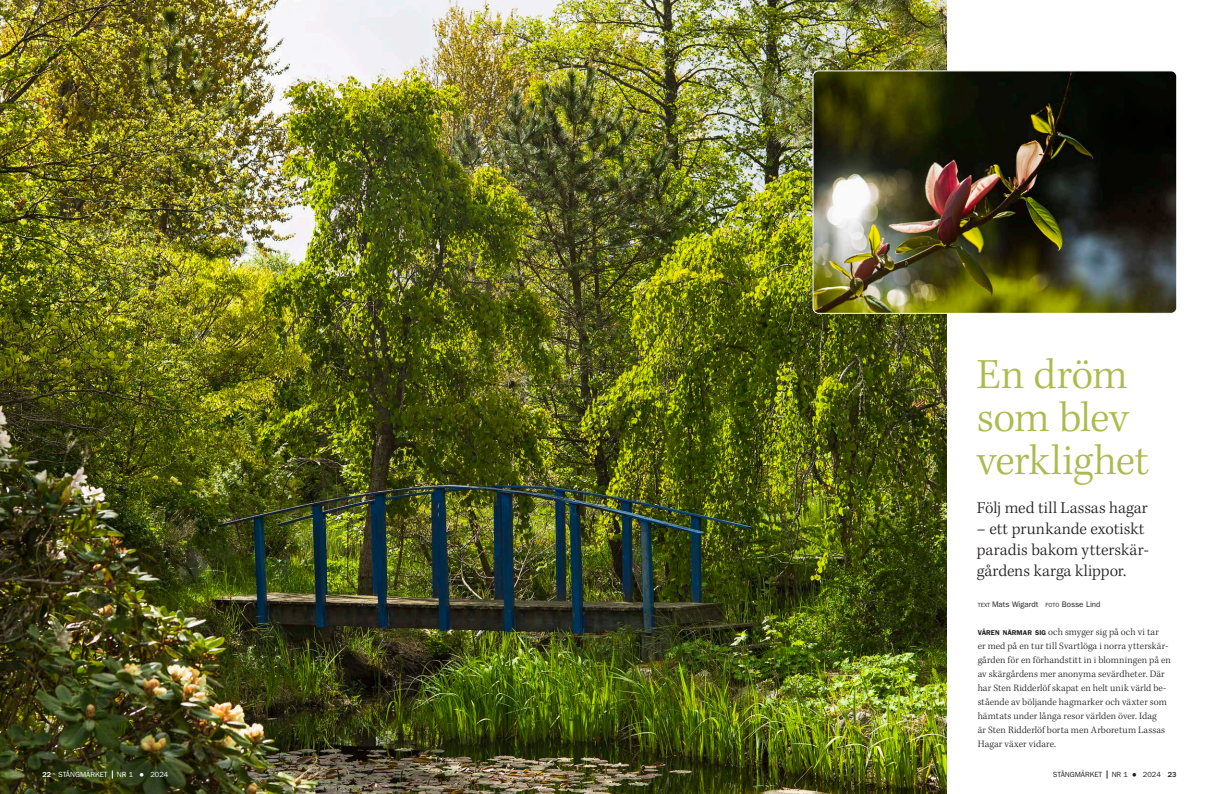
<style>
.page{position:relative;width:1219px;height:794px;background:#fff}
.page>*{position:absolute;margin:0;border:0;box-sizing:border-box;transform-origin:0 0}
.t1{font:300 44px/43px "Kepler Std";letter-spacing:-.015em;color:#adba4c}
.t2{font:300 17px/21px "Kepler Std";color:#231f20}
.t3{font:300 10px/14px "Kepler Std";letter-spacing:.005em;color:#231f20}
.t4{font:8px "ITC Franklin Gothic Std";color:#231f20}
.t5{font:7.5px "ITC Franklin Gothic Std";color:#fff}
.t6{font:7.5px "ITC Franklin Gothic Std";color:#231f20}
.s1{font-size:6px}
.s2{font-family:"ITC Franklin Gothic Std";font-weight:600;font-size:7px}
.s3{font-weight:500}
.s4{font-size:21px}
</style>
<div class="page">
<img style="left:0;top:0;width:947px;height:794px">
<img style="left:813px;top:71px;width:362px;height:242px">
<div style="left:812px;top:70px;width:365px;height:244px;border:1px solid #fff;border-radius:6px"></div>
<h1 class="t1" style="left:977px;top:355px;width:174px">En dröm som blev verklighet</h1>
<h2 class="t2" style="left:977px;top:498px;width:173px">Följ med till Lassas hagar</h2>
<h2 class="t2" style="left:977px;top:519px;width:173px">– ett prunkande exotiskt paradis bakom ytterskär&shy;gårdens karga klippor.</h2>
<p class="t4" style="left:978px;top:599px;width:124px"><span class="s1">TEXT</span> Mats Wigardt <span class="s1">FOTO</span> Bosse Lind</p>
<p class="t3" style="left:978px;top:625px;width:195px"><span class="s2">VÅREN NÄRMAR SIG</span> och smyger sig på och vi tar<br>er med på en tur till Svartlöga i norra ytterskär&shy;gården för en förhandstitt in i blomningen på en av skärgårdens mer anonyma sevärdheter. Där har Sten Ridderlöf skapat en helt unik värld be&shy;stående av böljande hagmarker och växter som hämtats under långa resor världen över. Idag<br>är Sten Ridderlöf borta men Arboretum Lassas Hagar växer vidare.</p>
<p class="t5" style="left:43px;top:770px;width:127px"><span class="s3">22</span> STÅNGMÄRKET NR 1 <span class="s4">•</span> 2024</p>
<p class="t6" style="left:1053px;top:770px;width:125px">STÅNGMÄRKET NR 1<span class="s4">•</span> 2024 <span class="s3">23</span></p>
</div>
